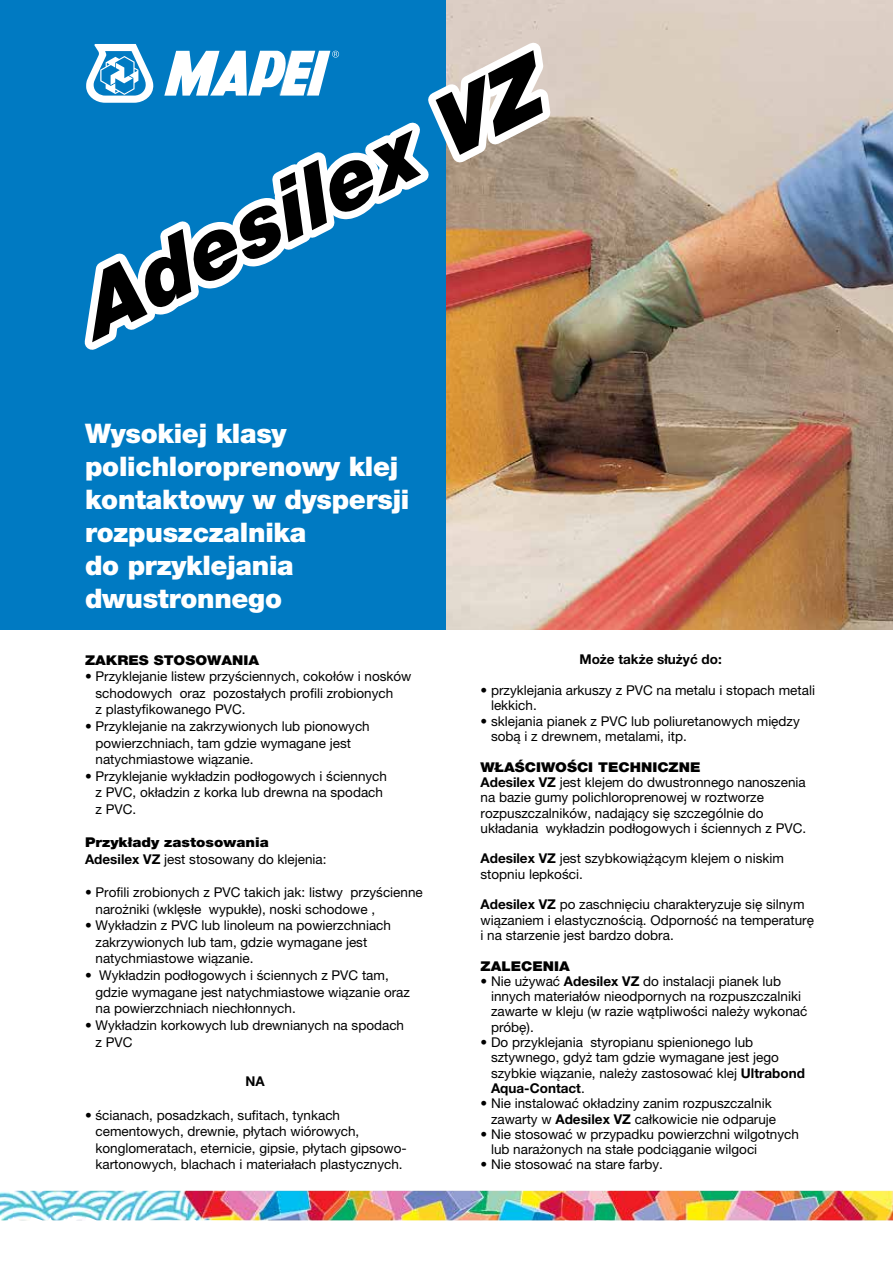
<style>
.page{position:relative;width:893px;height:1263px;background:#fff}
.page>*{position:absolute;margin:0;border:0;box-sizing:border-box;transform-origin:0 0}
.t1{font:italic 900 84px "Helvetica Neue LTW1 G";color:#000}
.t2{font:900 27px/33px "Helvetica Neue LTW1 G";letter-spacing:-.01em;color:#fff}
.t3{font:13.5px/15.3px "Helvetica Neue LTW1 G";color:#000}
.t4{font:900 13.5px "Helvetica Neue LTW1 G";color:#000;scale:1.1 1}
.t5{font:700 13.5px "Helvetica Neue LTW1 G";color:#000}
.s1{font-weight:900}
.s2{font-weight:700}
</style>
<div class="page">
<div style="left:0;top:0;width:893px;height:629px;background:#007ac2"></div>
<img style="left:446px;top:0;width:447px;height:629px">
<img style="left:0;top:1191px;width:893px;height:29px">
<svg style="left:84px;top:27px;width:475px;height:335px"></svg>
<h1 class="t1" style="left:62px;top:268px;width:509px;rotate:-27deg">Adesilex VZ</h1>
<h2 class="t2" style="left:85px;top:417px;width:326px">Wysokiej klasy polichloroprenowy klej kontaktowy w dyspersji rozpuszczalnika<br>do przyklejania dwustronnego</h2>
<p class="t4" style="left:85px;top:651px;width:160px">ZAKRES STOSOWANIA</p>
<p class="t3" style="left:96px;top:668px;width:317px;line-height:16.6px;text-indent:-11px">• Przyklejanie listew przyściennych, cokołów i nosków schodowych oraz pozostałych profili zrobionych<br>z plastyfikowanego PVC.</p>
<p class="t3" style="left:96px;top:718px;width:276px;line-height:16.6px;text-indent:-11px">• Przyklejanie na zakrzywionych lub pionowych powierzchniach, tam gdzie wymagane jest natychmiastowe wiązanie.</p>
<p class="t3" style="left:96px;top:767px;width:293px;line-height:16.6px;text-indent:-11px">• Przyklejanie wykładzin podłogowych i ściennych z PVC, okładzin z korka lub drewna na spodach z PVC.</p>
<p class="t3" style="left:85px;top:834px;width:243px;line-height:16.6px"><span class="s1">Przykłady zastosowania<br></span><span class="s2">Adesilex VZ</span> jest stosowany do klejenia:</p>
<p class="t3" style="left:96px;top:884px;width:329px;line-height:16.6px;text-indent:-11px">• Profili zrobionych z PVC takich jak: listwy przyścienne narożniki (wklęsłe wypukłe), noski schodowe ,</p>
<p class="t3" style="left:96px;top:917px;width:297px;line-height:16.6px;text-indent:-11px">• Wykładzin z PVC lub linoleum na powierzchniach zakrzywionych lub tam, gdzie wymagane jest natychmiastowe wiązanie.</p>
<p class="t3" style="left:96px;top:967px;width:316px;line-height:16.6px;text-indent:-11px">• Wykładzin podłogowych i ściennych z PVC tam, gdzie wymagane jest natychmiastowe wiązanie oraz na powierzchniach niechłonnych.</p>
<p class="t3" style="left:96px;top:1017px;width:310px;line-height:16.6px;text-indent:-11px">• Wykładzin korkowych lub drewnianych na spodach z PVC</p>
<p class="t5" style="left:245px;top:1073px;width:21px">NA</p>
<p class="t3" style="left:96px;top:1106px;width:313px;line-height:16.6px;text-indent:-11px">• ścianach, posadzkach, sufitach, tynkach cementowych, drewnie, płytach wiórowych, konglomeratach, eternicie, gipsie, płytach gipsowo&shy;kartonowych, blachach i materiałach plastycznych.</p>
<p class="t5" style="left:579px;top:651px;width:144px">Może także służyć do:</p>
<p class="t3" style="left:491px;top:682px;width:326px;text-indent:-11px">• przyklejania arkuszy z PVC na metalu i stopach metali lekkich.</p>
<p class="t3" style="left:491px;top:713px;width:310px;text-indent:-11px">• sklejania pianek z PVC lub poliuretanowych między sobą i z drewnem, metalami, itp.</p>
<p class="t3" style="left:480px;top:759px;width:327px"><span class="s1">WŁAŚCIWOŚCI TECHNICZNE<br></span><span class="s2">Adesilex VZ</span> jest klejem do dwustronnego nanoszenia na bazie gumy polichloroprenowej w roztworze rozpuszczalników, nadający się szczególnie do układania wykładzin podłogowych i ściennych z PVC.</p>
<p class="t3" style="left:480px;top:851px;width:305px"><span class="s2">Adesilex VZ</span> jest szybkowiążącym klejem o niskim stopniu lepkości.</p>
<p class="t3" style="left:480px;top:897px;width:335px"><span class="s2">Adesilex VZ</span> po zaschnięciu charakteryzuje się silnym wiązaniem i elastycznością. Odporność na temperaturę i na starzenie jest bardzo dobra.</p>
<p class="t4" style="left:480px;top:957px;width:83px">ZALECENIA</p>
<p class="t3" style="left:491px;top:973px;width:318px;text-indent:-11px">• Nie używać <span class="s2">Adesilex VZ</span> do instalacji pianek lub innych materiałów nieodpornych na rozpuszczalniki zawarte w kleju (w razie wątpliwości należy wykonać próbę).</p>
<p class="t3" style="left:491px;top:1034px;width:315px;text-indent:-11px">• Do przyklejania styropianu spienionego lub sztywnego, gdyż tam gdzie wymagane jest jego szybkie wiązanie, należy zastosować klej <span class="s2">Ultrabond Aqua-Contact</span>.</p>
<p class="t3" style="left:491px;top:1096px;width:287px;text-indent:-11px">• Nie instalować okładziny zanim rozpuszczalnik zawarty w <span class="s2">Adesilex VZ</span> całkowicie nie odparuje</p>
<p class="t3" style="left:491px;top:1126px;width:309px;text-indent:-11px">• Nie stosować w przypadku powierzchni wilgotnych lub narażonych na stałe podciąganie wilgoci</p>
<p class="t3" style="left:480px;top:1157px;width:184px">• Nie stosować na stare farby.</p>
</div>
